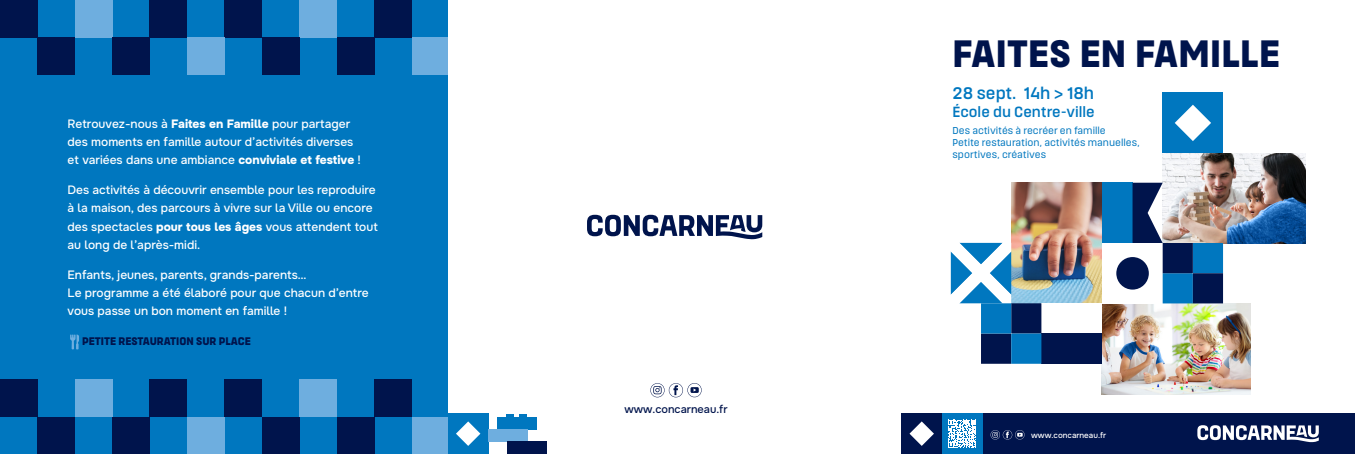
<style>
.page{position:relative;width:1355px;height:454px;background:#fff}
.page>*{position:absolute;margin:0;border:0;box-sizing:border-box;transform-origin:0 0}
.t1{font:900 38px "Masifa";letter-spacing:.005em;color:#00144c}
.t2{font:500 16.7px "Masifa";color:#0077bf}
.t3{font:500 14.7px "Masifa";color:#0077bf}
.t4{font:500 12px/18px "Onest";color:#fff}
.t5{font:900 11px "Masifa";color:#00144c}
.t6{font:500 11px "Onest";color:#00144c}
.t7{font:10px "Masifa";color:#0077bf}
.t8{font:500 8px "Onest";color:#fff}
.s1{font-weight:800}
</style>
<div class="page">
<div style="left:901px;top:413px;width:454px;height:41px;background:#00144c"></div>
<svg style="left:909px;top:421px;width:25px;height:24px"></svg>
<div style="left:0;top:0;width:448px;height:454px;background:#0077bf"></div>
<svg style="left:650px;top:383px;width:52px;height:14px"></svg>
<div style="left:448px;top:413px;width:40px;height:41px;background:#0077bf"></div>
<svg style="left:456px;top:421px;width:24px;height:24px"></svg>
<div style="left:497px;top:417px;width:40px;height:12px;background:#0077bf"></div>
<div style="left:488px;top:429px;width:40px;height:12px;background:#6eaedf"></div>
<div style="left:507px;top:441px;width:40px;height:13px;background:#00144c"></div>
<svg style="left:506px;top:414px;width:21px;height:3px"></svg>
<div style="left:0;top:379px;width:37px;height:38px;background:#00144c"></div>
<div style="left:75px;top:379px;width:37px;height:38px;background:#6eaedf"></div>
<div style="left:150px;top:379px;width:37px;height:38px;background:#00144c"></div>
<div style="left:37px;top:417px;width:38px;height:37px;background:#00144c"></div>
<div style="left:225px;top:379px;width:37px;height:38px;background:#00144c"></div>
<div style="left:112px;top:417px;width:38px;height:37px;background:#00144c"></div>
<div style="left:299px;top:379px;width:38px;height:38px;background:#6eaedf"></div>
<div style="left:187px;top:417px;width:38px;height:37px;background:#6eaedf"></div>
<div style="left:374px;top:379px;width:38px;height:38px;background:#00144c"></div>
<div style="left:262px;top:417px;width:37px;height:37px;background:#00144c"></div>
<div style="left:337px;top:417px;width:37px;height:37px;background:#00144c"></div>
<div style="left:412px;top:417px;width:36px;height:37px;background:#6eaedf"></div>
<svg style="left:70px;top:334px;width:9px;height:15px"></svg>
<svg style="left:991px;top:430px;width:34px;height:9px"></svg>
<img style="left:1163px;top:153px;width:143px;height:90px">
<img style="left:1011px;top:183px;width:91px;height:120px">
<img style="left:1102px;top:303px;width:149px;height:91px">
<div style="left:1163px;top:93px;width:60px;height:60px;background:#0077bf"></div>
<svg style="left:1175px;top:105px;width:36px;height:36px"></svg>
<div style="left:1102px;top:183px;width:31px;height:60px;background:#0077bf"></div>
<div style="left:1116px;top:257px;width:33px;height:32px;background:#00144c;border-radius:50%"></div>
<svg style="left:1133px;top:183px;width:90px;height:120px"></svg>
<div style="left:1041px;top:333px;width:61px;height:30px;background:#00144c"></div>
<svg style="left:951px;top:243px;width:90px;height:120px"></svg>
<div style="left:0;top:0;width:37px;height:37px;background:#00144c"></div>
<div style="left:75px;top:0;width:37px;height:37px;background:#6eaedf"></div>
<div style="left:150px;top:0;width:37px;height:37px;background:#00144c"></div>
<div style="left:37px;top:37px;width:38px;height:38px;background:#00144c"></div>
<div style="left:225px;top:0;width:37px;height:37px;background:#00144c"></div>
<div style="left:112px;top:37px;width:38px;height:38px;background:#00144c"></div>
<div style="left:299px;top:0;width:38px;height:37px;background:#6eaedf"></div>
<div style="left:187px;top:37px;width:38px;height:38px;background:#6eaedf"></div>
<div style="left:374px;top:0;width:38px;height:37px;background:#00144c"></div>
<div style="left:262px;top:37px;width:37px;height:38px;background:#00144c"></div>
<div style="left:337px;top:37px;width:37px;height:38px;background:#00144c"></div>
<div style="left:412px;top:37px;width:36px;height:38px;background:#6eaedf"></div>
<svg style="left:1197px;top:425px;width:122px;height:17px"></svg>
<svg style="left:587px;top:215px;width:175px;height:24px"></svg>
<div style="left:942px;top:413px;width:41px;height:41px;background:#0077bf"></div>
<svg style="left:948px;top:419px;width:28px;height:28px"></svg>
<p class="t4" style="left:68px;top:115px;width:284px">Retrouvez-nous à <span class="s1">Faites en Famille</span> pour partager</p>
<p class="t4" style="left:68px;top:133px;width:287px">des moments en famille autour d’activités diverses</p>
<p class="t4" style="left:68px;top:151px;width:295px">et variées dans une ambiance <span class="s1">conviviale et festive</span> !</p>
<p class="t4" style="left:68px;top:181px;width:312px">Des activités à découvrir ensemble pour les reproduire à la maison, des parcours à vivre sur la Ville ou encore des spectacles <span class="s1">pour tous les âges</span> vous attendent tout au long de l’après-midi.</p>
<p class="t4" style="left:68px;top:265px;width:240px">Enfants, jeunes, parents, grands-parents…</p>
<p class="t4" style="left:68px;top:283px;width:303px">Le programme a été élaboré pour que chacun d’entre vous passe un bon moment en famille !</p>
<p class="t5" style="left:82px;top:335px;width:170px">PETITE RESTAURATION SUR PLACE</p>
<p class="t6" style="left:624px;top:402px;width:105px">www.concarneau.fr</p>
<p class="t1" style="left:952px;top:32px;width:329px">FAITES EN FAMILLE</p>
<p class="t2" style="left:952px;top:84px;width:143px">28 sept. 14h &gt; 18h</p>
<p class="t3" style="left:952px;top:103px;width:144px">École du Centre-ville</p>
<p class="t7" style="left:952px;top:125px;width:155px">Des activités à recréer en famille</p>
<p class="t7" style="left:952px;top:137px;width:189px">Petite restauration, activités manuelles,</p>
<p class="t7" style="left:952px;top:149px;width:95px">sportives, créatives</p>
<p class="t8" style="left:1031px;top:430px;width:77px">www.concarneau.fr</p>
</div>
